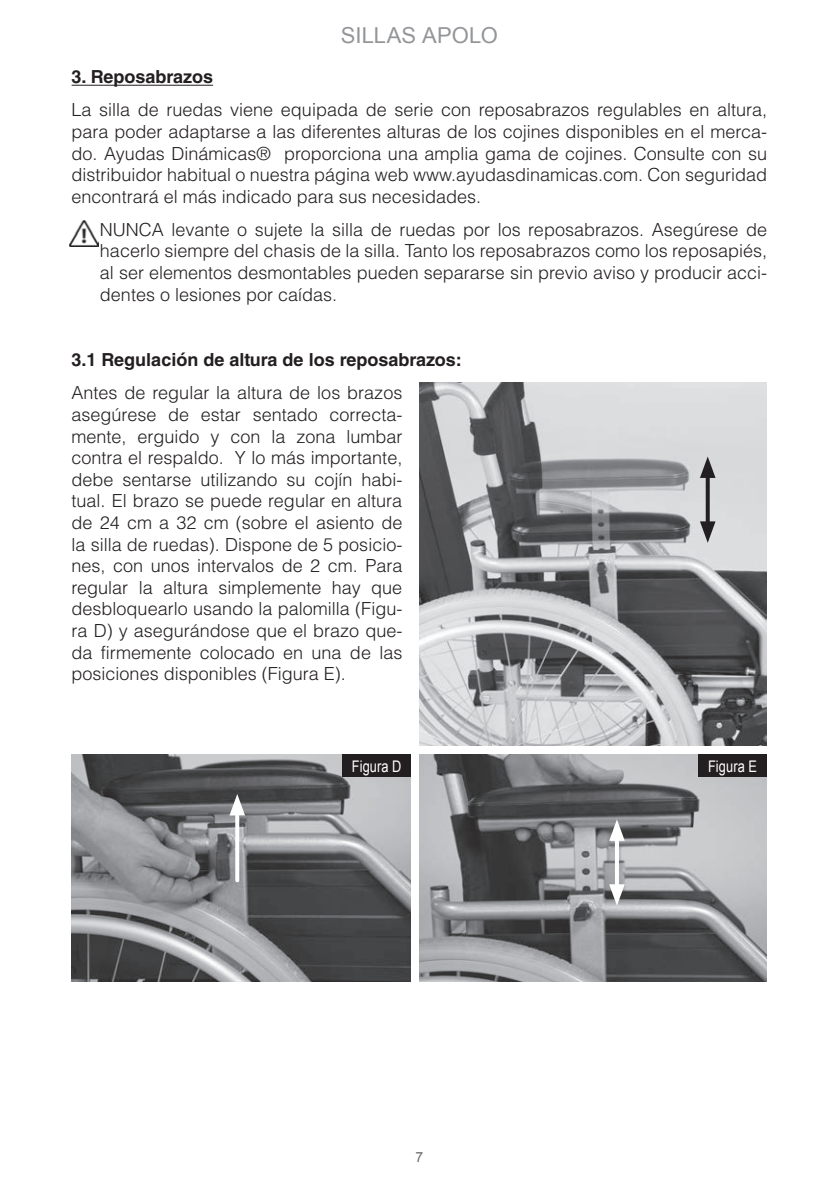
<style>
.page{position:relative;width:839px;height:1192px;background:#fff}
.page>*{position:absolute;margin:0;border:0;box-sizing:border-box;transform-origin:0 0}
.t1{font:22px "Arial";color:#939598}
.t2{font:300 18px/21.6px "Helvetica LT Std";color:#231f20;text-align:justify}
.t3{font:700 18px "Helvetica LT Std";color:#231f20}
.t4{font:16px "Arial";letter-spacing:.01em;color:#fff;scale:.8 1}
.t5{font:14px "Arial";color:#6c6d70}
</style>
<div class="page">
<hr style="left:72px;top:85px;width:141px;height:1px;background:#231f20">
<img style="left:70px;top:220px;width:29px;height:26px">
<img style="left:419px;top:382px;width:347px;height:363px">
<img style="left:72px;top:754px;width:338px;height:227px">
<div style="left:342px;top:754px;width:68px;height:23px;background:#231f20"></div>
<img style="left:419px;top:754px;width:347px;height:227px">
<div style="left:698px;top:754px;width:68px;height:23px;background:#231f20"></div>
<svg style="left:705px;top:478px;width:4px;height:43px"></svg>
<svg style="left:699px;top:521px;width:16px;height:22px"></svg>
<svg style="left:699px;top:456px;width:16px;height:22px"></svg>
<hr style="left:615px;top:833px;width:4px;height:59px;background:#fff">
<svg style="left:609px;top:884px;width:15px;height:22px"></svg>
<svg style="left:609px;top:819px;width:15px;height:22px"></svg>
<svg style="left:235px;top:815px;width:4px;height:65px"></svg>
<svg style="left:229px;top:794px;width:16px;height:21px"></svg>
<p class="t1" style="left:341px;top:21px;width:158px">SILLAS APOLO</p>
<p class="t3" style="left:72px;top:66px;width:143px">3. Reposabrazos</p>
<p class="t2" style="left:72px;top:99px;width:697px">La silla de ruedas viene equipada de serie con reposabrazos regulables en altura, para poder adaptarse a las diferentes alturas de los cojines disponibles en el merca&shy;do. Ayudas Dinámicas® proporciona una amplia gama de cojines. Consulte con su distribuidor habitual o nuestra página web www.ayudasdinamicas.com. Con seguridad encontrará el más indicado para sus necesidades.</p>
<p class="t2" style="left:100px;top:218px;width:668px">NUNCA levante o sujete la silla de ruedas por los reposabrazos. Asegúrese de hacerlo siempre del chasis de la silla. Tanto los reposabrazos como los reposapiés, al ser elementos desmontables pueden separarse sin previo aviso y producir acci&shy;dentes o lesiones por caídas.</p>
<p class="t3" style="left:72px;top:349px;width:392px">3.1 Regulación de altura de los reposabrazos:</p>
<p class="t2" style="left:72px;top:382px;width:332px">Antes de regular la altura de los brazos asegúrese de estar sentado correcta&shy;mente, erguido y con la zona lumbar contra el respaldo. Y lo más importante, debe sentarse utilizando su cojín habi&shy;tual. El brazo se puede regular en altura de 24 cm a 32 cm (sobre el asiento de la silla de ruedas). Dispone de 5 posicio&shy;nes, con unos intervalos de 2 cm. Para regular la altura simplemente hay que desbloquearlo usando la palomilla (Figu&shy;ra D) y asegurándose que el brazo que&shy;da firmemente colocado en una de las posiciones disponibles (Figura E).</p>
<p class="t4" style="left:352px;top:756px;width:64px">Figura D</p>
<p class="t4" style="left:708px;top:756px;width:63px">Figura E</p>
<p class="t5" style="left:415px;top:1148px;width:9px">7</p>
</div>
